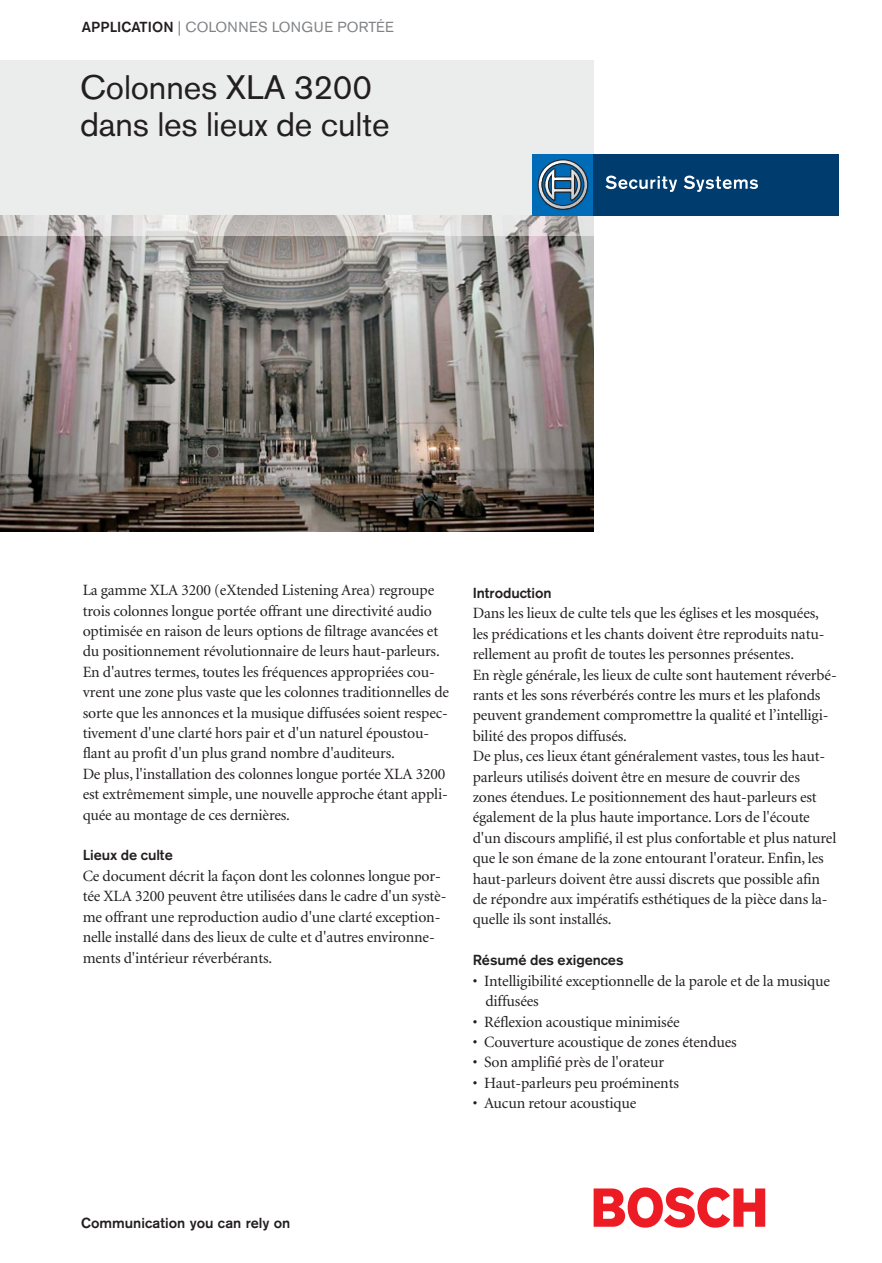
<style>
.page{position:relative;width:882px;height:1263px;background:#fff}
.page>*{position:absolute;margin:0;border:0;box-sizing:border-box;transform-origin:0 0}
.t1{font:33.75px/37.5px "Akzidenz Grotesk BQ";letter-spacing:-.005em;color:#231f20}
.t2{font:15.75px/20.4px "Minion";letter-spacing:-.01em;color:#231f20}
.t3{font:500 14.4px "Akzidenz Grotesk BQ";letter-spacing:-.005em;color:#231f20}
.t4{font:14.4px "Akzidenz Grotesk BQ";letter-spacing:.02em;color:#808285}
.s1{font-weight:500;color:#231f20}
</style>
<div class="page">
<div style="left:0;top:61px;width:593px;height:175px;background:#ebecec"></div>
<img style="left:0;top:235px;width:593px;height:296px">
<img style="left:0;top:215px;width:593px;height:20px">
<div style="left:532px;top:154px;width:61px;height:61px;background:#006cb7"></div>
<svg style="left:538px;top:160px;width:50px;height:50px"></svg>
<div style="left:593px;top:154px;width:245px;height:61px;background:#003c6e"></div>
<svg style="left:605px;top:176px;width:71px;height:16px"></svg>
<svg style="left:683px;top:176px;width:74px;height:16px"></svg>
<svg style="left:593px;top:1188px;width:171px;height:40px"></svg>
<p class="t4" style="left:82px;top:22px;width:313px"><span class="s1">APPLICATION</span> | COLONNES LONGUE PORTÉE</p>
<h1 class="t1" style="left:80px;top:71px;width:311px">Colonnes XLA 3200 dans les lieux de culte</h1>
<p class="t2" style="left:83px;top:581px;width:368px">La gamme XLA 3200 (eXtended Listening Area) regroupe trois colonnes longue portée offrant une directivité audio optimisée en raison de leurs options de filtrage avancées et du positionnement révolutionnaire de leurs haut-parleurs.<br>En d'autres termes, toutes les fréquences appropriées cou&shy;vrent une zone plus vaste que les colonnes traditionnelles de sorte que les annonces et la musique diffusées soient respec&shy;tivement d'une clarté hors pair et d'un naturel époustou&shy;flant au profit d'un plus grand nombre d'auditeurs.<br>De plus, l'installation des colonnes longue portée XLA 3200 est extrêmement simple, une nouvelle approche étant appli&shy;quée au montage de ces dernières.</p>
<p class="t3" style="left:83px;top:850px;width:92px">Lieux de culte</p>
<p class="t2" style="left:83px;top:867px;width:365px">Ce document décrit la façon dont les colonnes longue por&shy;tée XLA 3200 peuvent être utilisées dans le cadre d'un systè&shy;me offrant une reproduction audio d'une clarté exception&shy;nelle installé dans des lieux de culte et d'autres environne&shy;ments d'intérieur réverbérants.</p>
<p class="t3" style="left:472px;top:587px;width:80px">Introduction</p>
<p class="t2" style="left:472px;top:604px;width:365px">Dans les lieux de culte tels que les églises et les mosquées, les prédications et les chants doivent être reproduits natu&shy;rellement au profit de toutes les personnes présentes.<br>En règle générale, les lieux de culte sont hautement réverbé&shy;rants et les sons réverbérés contre les murs et les plafonds peuvent grandement compromettre la qualité et l’intelligi&shy;bilité des propos diffusés.<br>De plus, ces lieux étant généralement vastes, tous les haut&shy;parleurs utilisés doivent être en mesure de couvrir des zones étendues. Le positionnement des haut-parleurs est également de la plus haute importance. Lors de l'écoute d'un discours amplifié, il est plus confortable et plus naturel que le son émane de la zone entourant l'orateur. Enfin, les haut-parleurs doivent être aussi discrets que possible afin de répondre aux impératifs esthétiques de la pièce dans la&shy;quelle ils sont installés.</p>
<p class="t3" style="left:472px;top:955px;width:152px">Résumé des exigences</p>
<p class="t2" style="left:485px;top:972px;width:346px;text-indent:-13px">• Intelligibilité exceptionnelle de la parole et de la musique diffusées</p>
<p class="t2" style="left:472px;top:1013px;width:208px">• Réflexion acoustique minimisée</p>
<p class="t2" style="left:472px;top:1033px;width:265px">• Couverture acoustique de zones étendues</p>
<p class="t2" style="left:472px;top:1053px;width:193px">• Son amplifié près de l'orateur</p>
<p class="t2" style="left:472px;top:1074px;width:208px">• Haut-parleurs peu proéminents</p>
<p class="t2" style="left:472px;top:1094px;width:165px">• Aucun retour acoustique</p>
<p class="t3" style="left:81px;top:1217px;width:211px">Communication you can rely on</p>
</div>
